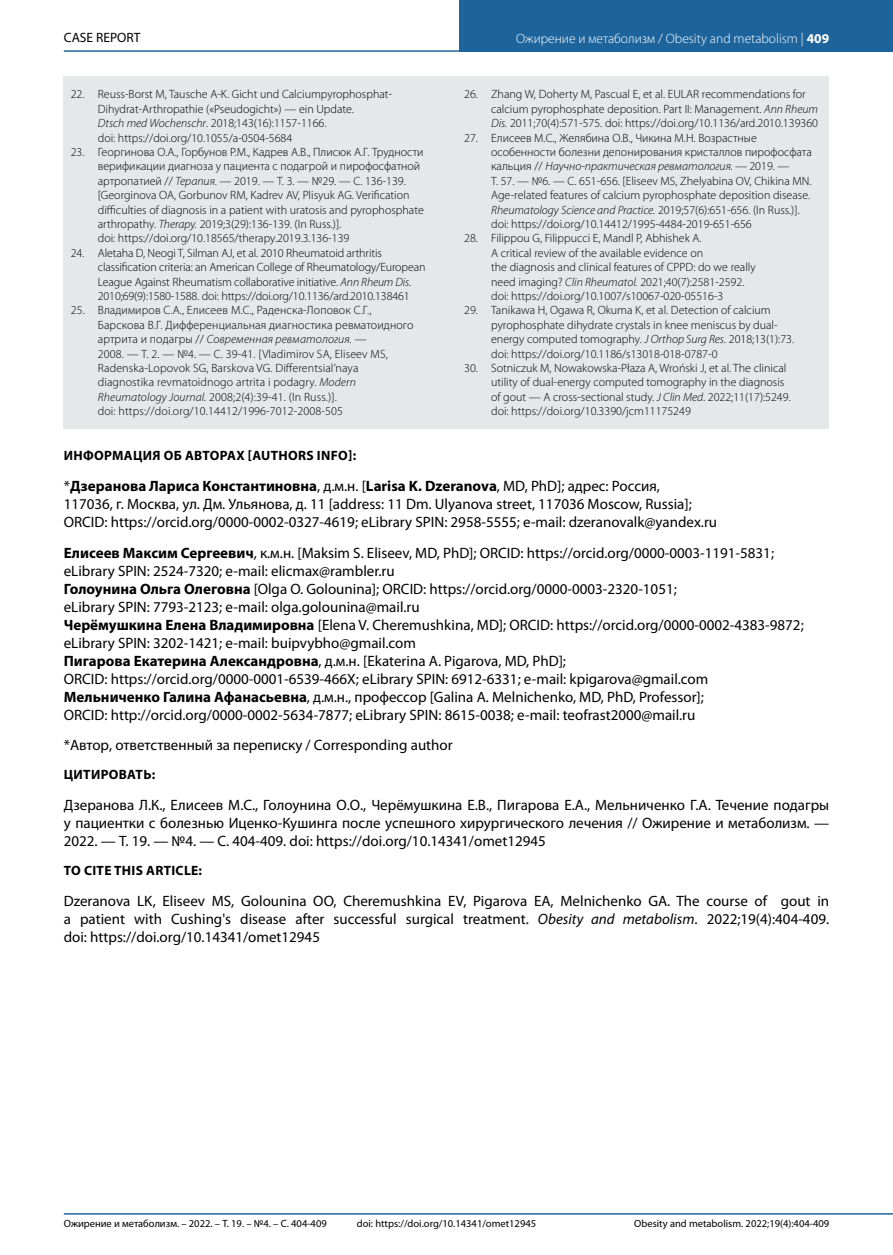
<style>
.page{position:relative;width:893px;height:1255px;background:#fff}
.page>*{position:absolute;margin:0;border:0;box-sizing:border-box;transform-origin:0 0}
.t1{font:15px/18px "Myriad Pro";color:#000}
.t2{font:700 13.5px "Myriad Pro";letter-spacing:.025em;color:#000}
.t3{font:300 13.5px "Myriad Pro";color:#fff}
.t4{font:13.5px "Myriad Pro";color:#000}
.t5{font:300 12px/14.4px "Myriad Pro";color:#000}
.t6{font:10.5px "Myriad Pro";color:#000}
.s1{font-weight:700}
.s2{font-style:italic}
</style>
<div class="page">
<hr style="left:64px;top:50px;width:829px;height:2px;background:#1d649c">
<hr style="left:64px;top:1213px;width:829px;height:1px;background:#1d649c">
<div style="left:459px;top:0;width:434px;height:51px;background:#1d649c"></div>
<div style="left:64px;top:77px;width:765px;height:352px;background:#e6e7e8"></div>
<p class="t4" style="left:64px;top:29px;width:78px">CASE REPORT</p>
<p class="t3" style="left:516px;top:30px;width:315px">Ожирение и метаболизм / Obesity and metabolism | <span class="s1">409</span></p>
<p class="t5" style="left:98px;top:87px;width:296px;text-indent:-27px">22. Reuss-Borst M, Tausche A-K. Gicht und Calciumpyrophosphat-Dihydrat-Arthropathie («Pseudogicht») — ein Update.<br><span class="s2">Dtsch med Wochenschr</span>. 2018;143(16):1157-1166.<br>doi: https://doi.org/10.1055/a-0504-5684</p>
<p class="t5" style="left:98px;top:145px;width:328px;text-indent:-27px">23. Георгинова О.А., Горбунов Р.М., Кадрев А.В., Плисюк А.Г. Трудности верификации диагноза у пациента с подагрой и пирофосфатной артропатией // <span class="s2">Терапия</span>. — 2019. — Т. 3. — №29. — С. 136-139. [Georginova OA, Gorbunov RM, Kadrev AV, Plisyuk AG. Verification difficulties of diagnosis in a patient with uratosis and pyrophosphate arthropathy. <span class="s2">Therapy.</span> 2019;3(29):136-139. (In Russ.)].<br>doi: https://doi.org/10.18565/therapy.2019.3.136-139</p>
<p class="t5" style="left:98px;top:245px;width:329px;text-indent:-27px">24. Aletaha D, Neogi T, Silman AJ, et al. 2010 Rheumatoid arthritis classification criteria: an American College of Rheumatology/European League Against Rheumatism collaborative initiative. <span class="s2">Ann Rheum Dis</span>.<br>2010;69(9):1580-1588. doi: https://doi.org/10.1136/ard.2010.138461</p>
<p class="t5" style="left:98px;top:303px;width:317px;text-indent:-27px">25. Владимиров С.А., Елисеев М.С., Раденска-Лоповок С.Г., Барскова В.Г. Дифференциальная диагностика ревматоидного артрита и подагры // <span class="s2">Современная ревматология.</span> —<br>2008. — Т. 2. — №4. — С. 39-41. [Vladimirov SA, Eliseev MS, Radenska-Lopovok SG, Barskova VG. Differentsial’naya diagnostika revmatoidnogo artrita i podagry. <span class="s2">Modern Rheumatology Journal.</span> 2008;2(4):39-41. (In Russ.)].<br>doi: https://doi.org/10.14412/1996-7012-2008-505</p>
<p class="t5" style="left:491px;top:87px;width:328px;text-indent:-27px">26. Zhang W, Doherty M, Pascual E, et al. EULAR recommendations for calcium pyrophosphate deposition. Part II: Management. <span class="s2">Ann Rheum<br>Dis.</span> 2011;70(4):571-575. doi: https://doi.org/10.1136/ard.2010.139360</p>
<p class="t5" style="left:491px;top:130px;width:322px;text-indent:-27px">27. Елисеев М.С., Желябина О.В., Чикина М.Н. Возрастные особенности болезни депонирования кристаллов пирофосфата кальция // <span class="s2">Научно-практическая ревматология. —</span> 2019. —<br>Т. 57. — №6. — С. 651-656. [Eliseev MS, Zhelyabina OV, Chikina MN.<br>Age-related features of calcium pyrophosphate deposition disease.<br><span class="s2">Rheumatology Science and Practice.</span> 2019;57(6):651-656. (In Russ.)]. doi: https://doi.org/10.14412/1995-4484-2019-651-656</p>
<p class="t5" style="left:491px;top:231px;width:266px;text-indent:-27px">28. Filippou G, Filippucci E, Mandl P, Abhishek A.<br>A critical review of the available evidence on<br>the diagnosis and clinical features of CPPD: do we really need imaging? <span class="s2">Clin Rheumatol.</span> 2021;40(7):2581-2592. doi: https://doi.org/10.1007/s10067-020-05516-3</p>
<p class="t5" style="left:491px;top:303px;width:304px;text-indent:-27px">29. Tanikawa H, Ogawa R, Okuma K, et al. Detection of calcium pyrophosphate dihydrate crystals in knee meniscus by dual&shy;energy computed tomography. <span class="s2">J Orthop Surg Res.</span> 2018;13(1):73. doi: https://doi.org/10.1186/s13018-018-0787-0</p>
<p class="t5" style="left:491px;top:361px;width:301px;text-indent:-27px">30. Sotniczuk M, Nowakowska-Płaza A, Wroński J, et al. The clinical utility of dual-energy computed tomography in the diagnosis of gout — A cross-sectional study. <span class="s2">J Clin Med</span>. 2022;11(17):5249. doi: https://doi.org/10.3390/jcm11175249</p>
<p class="t2" style="left:64px;top:446px;width:294px">ИНФОРМАЦИЯ ОБ АВТОРАХ [AUTHORS INFO]:</p>
<p class="t1" style="left:64px;top:476px;width:655px">*<span class="s1">Дзеранова Лариса Константиновна</span>, д.м.н. [<span class="s1">Larisa K. Dzeranova</span>, MD, PhD]; адрес: Россия,<br>117036, г. Москва, ул. Дм. Ульянова, д. 11 [address: 11 Dm. Ulyanova street, 117036 Moscow, Russia];<br>ORCID: https://orcid.org/0000-0002-0327-4619; eLibrary SPIN: 2958-5555; e-mail: dzeranovalk@yandex.ru</p>
<p class="t1" style="left:64px;top:543px;width:741px"><span class="s1">Елисеев Максим Сергеевич</span>, к.м.н. [Maksim S. Eliseev, MD, PhD]; ORCID: https://orcid.org/0000-0003-1191-5831; eLibrary SPIN: 2524-7320; e-mail: elicmax@rambler.ru<br><span class="s1">Голоунина Ольга Олеговна</span> [Olga O. Golounina]; ORCID: https://orcid.org/0000-0003-2320-1051;<br>eLibrary SPIN: 7793-2123; e-mail: olga.golounina@mail.ru<br><span class="s1">Черёмушкина Елена Владимировна</span> [Elena V. Cheremushkina, MD]; ORCID: https://orcid.org/0000-0002-4383-9872; eLibrary SPIN: 3202-1421; e-mail: buipvybho@gmail.com<br><span class="s1">Пигарова Екатерина Александровна</span>, д.м.н. [Ekaterina A. Pigarova, MD, PhD];<br>ORCID: https://orcid.org/0000-0001-6539-466X; eLibrary SPIN: 6912-6331; e-mail: kpigarova@gmail.com <span class="s1">Мельниченко Галина Афанасьевна</span>, д.м.н., профессор [Galina A. Melnichenko, MD, PhD, Professor];<br>ORCID: http://orcid.org/0000-0002-5634-7877; eLibrary SPIN: 8615-0038; e-mail: teofrast2000@mail.ru</p>
<p class="t1" style="left:64px;top:736px;width:390px">*Автор, ответственный за переписку / Corresponding author</p>
<p class="t2" style="left:64px;top:766px;width:93px">ЦИТИРОВАТЬ:</p>
<p class="t1" style="left:64px;top:795px;width:767px;text-align:justify">Дзеранова Л.К., Елисеев М.С., Голоунина О.О., Черёмушкина Е.В., Пигарова Е.А., Мельниченко Г.А. Течение подагры у пациентки с болезнью Иценко-Кушинга после успешного хирургического лечения // Ожирение и метаболизм. — 2022. — Т. 19. — №4. — C. 404-409. doi: https://doi.org/10.14341/omet12945</p>
<p class="t2" style="left:64px;top:861px;width:140px">TO CITE THIS ARTICLE:</p>
<p class="t1" style="left:64px;top:891px;width:767px;text-align:justify">Dzeranova LK, Eliseev MS, Golounina OO, Cheremushkina EV, Pigarova EA, Melnichenko GA. The course of gout in a patient with Cushing's disease after successful surgical treatment. <span class="s2">Obesity and metabolism</span>. 2022;19(4):404-409. doi: https://doi.org/10.14341/omet12945</p>
<p class="t6" style="left:64px;top:1216px;width:265px">Ожирение и метаболизм. – 2022. – Т. 19. – №4. – С. 404-409</p>
<p class="t6" style="left:357px;top:1216px;width:181px">doi: https://doi.org/10.14341/omet12945</p>
<p class="t6" style="left:634px;top:1216px;width:196px">Obesity and metabolism. 2022;19(4):404-409</p>
</div>
